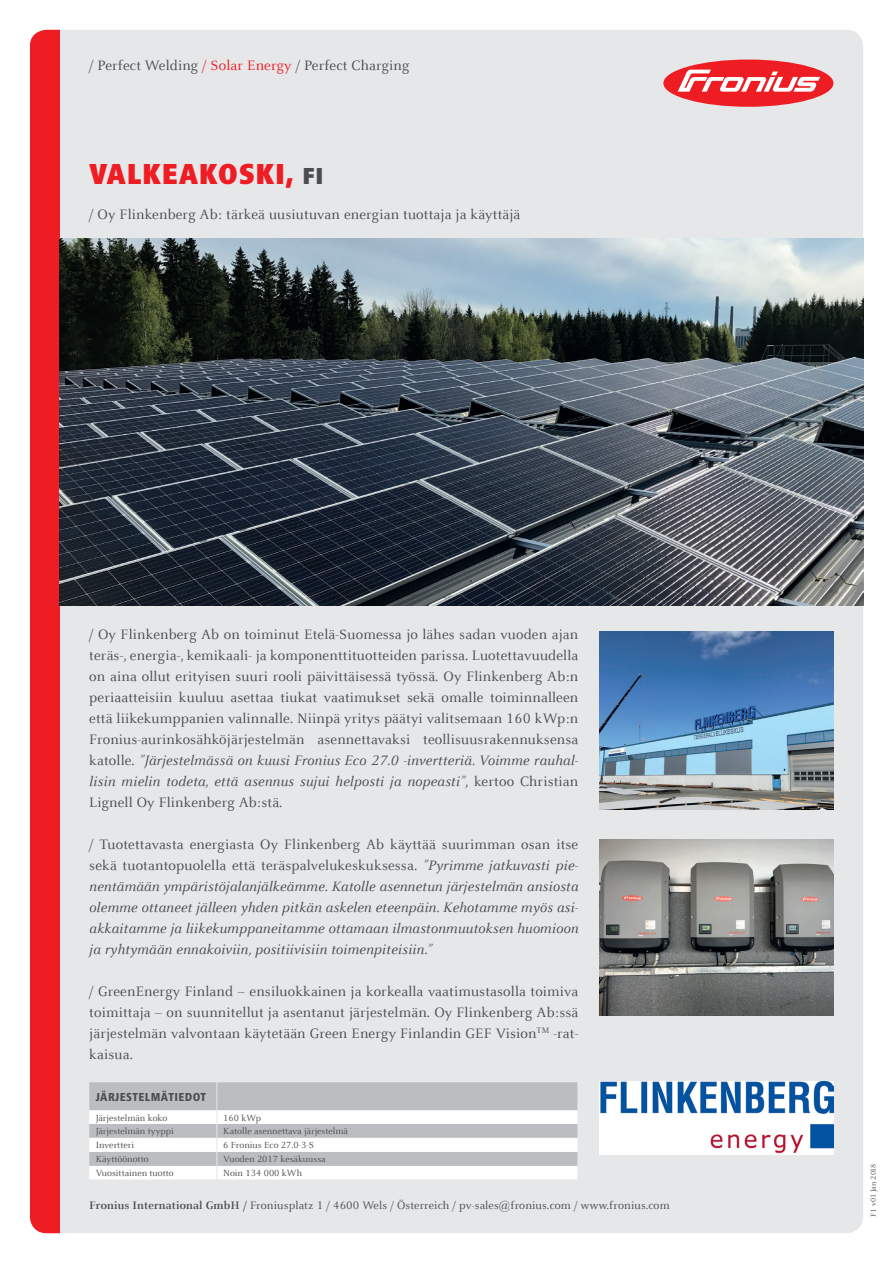
<style>
.page{position:relative;width:893px;height:1263px;background:#fff}
.page>*{position:absolute;margin:0;border:0;box-sizing:border-box;transform-origin:0 0}
._20_24_LW20_Frut_bla{font:900 condensed 30px "Frutiger Next LTW1 G";letter-spacing:.02em;color:#ee1d23}
._10_14_LW10_Celeste{font:15px/21px "Celeste Offc Pro";letter-spacing:.01em;color:#4b4c4d;text-align:justify}
._10_14_LW10_Celeste-2{font:italic 15px/21px "Celeste Offc Pro";letter-spacing:.01em;color:#4b4c4d;text-align:justify}
.Text_Adresse_BOLD{font:12px "Celeste Offc Pro";letter-spacing:.01em;color:#4b4c4d}
._8_10_LW30_Frut_heav{font:800 condensed 12px "Frutiger Next LTW1 G";letter-spacing:.03em;color:#4b4c4d}
._6_5_8_LW0_Celeste_r{font:9.75px "Celeste Offc Pro";color:#4b4c4d}
._5_5_7_5_LW10_Celest{font:7.95px "Celeste Offc Pro";letter-spacing:-.005em;color:#4b4c4d}
.s1{color:#ee1d23}
.s2{font-size:24px;color:#4b4c4d}
.s3{font-style:italic}
.s4{font-style:normal}
.s5{font-weight:700}
</style>
<div class="page">
<div style="left:30px;top:30px;width:833px;height:1203px;background:#e6e7e9;border-radius:17px"></div>
<div style="left:30px;top:30px;width:30px;height:1203px;background:#ee1d23"></div>
<div style="left:663px;top:60px;width:170px;height:47px;background:#ee1d23;border-radius:50%"></div>
<svg style="left:678px;top:70px;width:142px;height:22px"></svg>
<svg style="left:89px;top:1082px;width:489px;height:97px;background:#d8d9da"></svg>
<img style="left:60px;top:238px;width:803px;height:367px">
<img style="left:600px;top:631px;width:233px;height:179px">
<img style="left:600px;top:840px;width:233px;height:175px">
<img style="left:600px;top:1082px;width:233px;height:72px">
<p class="_10_14_LW10_Celeste" style="left:89px;top:55px;width:322px">/ Perfect Welding <span class="s1">/ Solar Energy</span> / Perfect Charging</p>
<p class="_20_24_LW20_Frut_bla" style="left:89px;top:157px;width:236px">VALKEAKOSKI, <span class="s2">FI</span></p>
<p class="_10_14_LW10_Celeste" style="left:89px;top:203px;width:433px">/ Oy Flinkenberg Ab: tärkeä uusiutuvan energian tuottaja ja käyttäjä</p>
<p class="_10_14_LW10_Celeste" style="left:89px;top:623px;width:491px">/ Oy Flinkenberg Ab on toiminut Etelä-Suomessa jo lähes sadan vuoden ajan teräs-, energia-, kemikaali- ja komponenttituotteiden parissa. Luotettavuudella on aina ollut erityisen suuri rooli päivittäisessä työssä. Oy Flinkenberg Ab:n periaatteisiin kuuluu asettaa tiukat vaatimukset sekä omalle toiminnalleen että liikekumppanien valinnalle. Niinpä yritys päätyi valitsemaan 160 kWp:n Fronius-aurinkosähköjärjestelmän asennettavaksi teollisuusrakennuksensa katolle. <span class="s3">”Järjestelmässä on kuusi Fronius Eco 27.0 -invertteriä. Voimme rauhal&shy;lisin mielin todeta, että asennus sujui helposti ja nopeasti”</span>, kertoo Christian Lignell Oy Flinkenberg Ab:stä.</p>
<p class="_10_14_LW10_Celeste-2" style="left:89px;top:833px;width:491px"><span class="s4">/ Tuotettavasta energiasta Oy Flinkenberg Ab käyttää suurimman osan itse sekä tuotantopuolella että teräspalvelukeskuksessa.</span> ”Pyrimme jatkuvasti pie&shy;nentämään ympäristöjalanjälkeämme. Katolle asennetun järjestelmän ansiosta olemme ottaneet jälleen yhden pitkän askelen eteenpäin. Kehotamme myös asi&shy;akkaitamme ja liikekumppaneitamme ottamaan ilmastonmuutoksen huomioon ja ryhtymään ennakoiviin, positiivisiin toimenpiteisiin.”</p>
<p class="_10_14_LW10_Celeste" style="left:89px;top:980px;width:491px">/ GreenEnergy Finland – ensiluokkainen ja korkealla vaatimustasolla toimiva toimittaja – on suunnitellut ja asentanut järjestelmän. Oy Flinkenberg Ab:ssä järjestelmän valvontaan käytetään Green Energy Finlandin GEF Vision<sup>TM</sup> -rat&shy;kaisua.</p>
<p class="_8_10_LW30_Frut_heav" style="left:96px;top:1090px;width:112px">JÄRJESTELMÄTIEDOT</p>
<p class="_6_5_8_LW0_Celeste_r" style="left:96px;top:1112px;width:73px">Järjestelmän koko</p>
<p class="_6_5_8_LW0_Celeste_r" style="left:223px;top:1112px;width:39px">160 kWp</p>
<p class="_6_5_8_LW0_Celeste_r" style="left:96px;top:1125px;width:80px">Järjestelmän tyyppi</p>
<p class="_6_5_8_LW0_Celeste_r" style="left:223px;top:1125px;width:126px">Katolle asennettava järjestelmä</p>
<p class="_6_5_8_LW0_Celeste_r" style="left:96px;top:1139px;width:40px">Invertteri</p>
<p class="_6_5_8_LW0_Celeste_r" style="left:223px;top:1139px;width:92px">6 Fronius Eco 27.0-3-S</p>
<p class="_6_5_8_LW0_Celeste_r" style="left:96px;top:1153px;width:54px">Käyttöönotto</p>
<p class="_6_5_8_LW0_Celeste_r" style="left:223px;top:1153px;width:104px">Vuoden 2017 kesäkuussa</p>
<p class="_6_5_8_LW0_Celeste_r" style="left:96px;top:1167px;width:80px">Vuosittainen tuotto</p>
<p class="_6_5_8_LW0_Celeste_r" style="left:223px;top:1167px;width:80px">Noin 134 000 kWh</p>
<p class="Text_Adresse_BOLD" style="left:89px;top:1198px;width:582px"><span class="s5">Fronius International GmbH /</span> Froniusplatz 1 / 4600 Wels / Österreich / pv-sales@fronius.com / www.fronius.com</p>
<p class="_5_5_7_5_LW10_Celest" style="left:869px;top:1216px;width:55px;rotate:-90deg">FI v01 Jan 2018</p>
</div>
